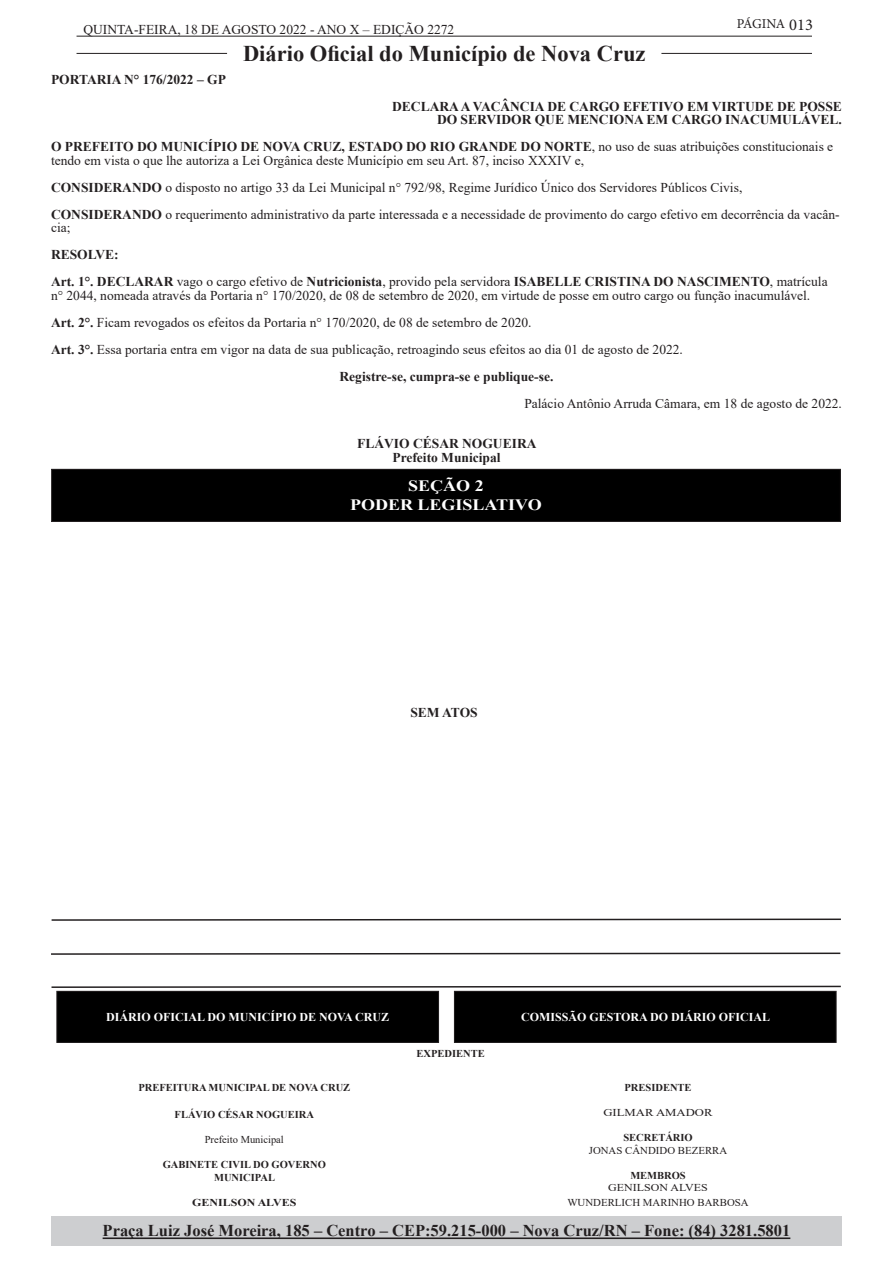
<style>
.page{position:relative;width:893px;height:1263px;background:#fff}
.page>*{position:absolute;margin:0;border:0;box-sizing:border-box;transform-origin:0 0}
.t1{font:700 22.5px "Times New Roman";color:#231f20}
.t2{font:700 16.5px "Times New Roman";color:#231f20}
.t3{font:700 15.75px "Times New Roman";color:#fff;scale:1.14 1}
.t4{font:13.5px/13.5px "Times New Roman";color:#231f20}
.t5{font:700 13.5px/13.5px "Times New Roman";color:#231f20;text-align:right}
.t6{font:13.5px "Minion Pro";letter-spacing:-.03em;color:#231f20}
.t7{font:700 12px "Times New Roman";color:#fff}
.t8{font:700 10.5px/12.6px "Times New Roman";color:#231f20;text-align:center}
.t9{font:10.5px "Times New Roman";color:#231f20}
.t10{font:10.5px "Times New Roman";color:#231f20;scale:1.14 1}
.t11{font:700 10.5px "Times New Roman";color:#231f20;scale:1.14 1}
.t12{font:10.5px "Times New Roman";color:#231f20;scale:1.21 1}
.s1{font-size:16.5px}
.s2{font-weight:700}
</style>
<div class="page">
<hr style="left:77px;top:36px;width:735px;height:1px;background:#231f20">
<hr style="left:77px;top:53px;width:150px;height:1px;background:#231f20">
<hr style="left:661px;top:53px;width:151px;height:1px;background:#231f20">
<div style="left:51px;top:1216px;width:791px;height:29px;background:#cdced0"></div>
<hr style="left:103px;top:1237px;width:687px;height:2px;background:#231f20">
<div style="left:454px;top:991px;width:382px;height:51px;background:#000"></div>
<div style="left:454px;top:991px;width:383px;height:52px;border:1px solid #231f20"></div>
<div style="left:57px;top:991px;width:382px;height:51px;background:#000"></div>
<div style="left:56px;top:991px;width:383px;height:52px;border:1px solid #231f20"></div>
<svg style="left:51px;top:985px;width:790px;height:3px"></svg>
<div style="left:52px;top:469px;width:788px;height:52px;background:#000"></div>
<div style="left:51px;top:469px;width:790px;height:53px;border:1px solid #231f20"></div>
<svg style="left:51px;top:952px;width:790px;height:3px"></svg>
<svg style="left:51px;top:918px;width:790px;height:3px"></svg>
<p class="t4" style="left:83px;top:23px;width:373px">QUINTA-FEIRA, 18 DE AGOSTO 2022 - ANO X – EDIÇÃO 2272</p>
<h1 class="t1" style="left:243px;top:37px;width:404px">Diário Oficial do Município de Nova Cruz</h1>
<p class="t5" style="left:51px;top:72px;width:176px">PORTARIA N° 176/2022 – GP</p>
<p class="t6" style="left:737px;top:15px;width:78px">PÁGINA <span class="s1">013</span></p>
<p class="t5" style="left:392px;top:99px;width:451px">DECLARA A VACÂNCIA DE CARGO EFETIVO EM VIRTUDE DE POSSE<br>DO SERVIDOR QUE MENCIONA EM CARGO INACUMULÁVEL.</p>
<p class="t4" style="left:51px;top:139px;width:784px"><span class="s2">O PREFEITO DO MUNICÍPIO DE NOVA CRUZ, ESTADO DO RIO GRANDE DO NORTE</span>, no uso de suas atribuições constitucionais e tendo em vista o que lhe autoriza a Lei Orgânica deste Município em seu Art. 87, inciso XXXIV e,</p>
<p class="t4" style="left:51px;top:180px;width:693px"><span class="s2">CONSIDERANDO</span> o disposto no artigo 33 da Lei Municipal n° 792/98, Regime Jurídico Único dos Servidores Públicos Civis,</p>
<p class="t4" style="left:51px;top:207px;width:790px"><span class="s2">CONSIDERANDO</span> o requerimento administrativo da parte interessada e a necessidade de provimento do cargo efetivo em decorrência da vacân&shy;cia;</p>
<p class="t5" style="left:51px;top:247px;width:69px">RESOLVE:</p>
<p class="t4" style="left:51px;top:274px;width:778px"><span class="s2">Art. 1°. DECLARAR</span> vago o cargo efetivo de <span class="s2">Nutricionista</span>, provido pela servidora <span class="s2">ISABELLE CRISTINA DO NASCIMENTO</span>, matrícula n° 2044, nomeada através da Portaria n° 170/2020, de 08 de setembro de 2020, em virtude de posse em outro cargo ou função inacumulável.</p>
<p class="t4" style="left:51px;top:315px;width:482px"><span class="s2">Art. 2°.</span> Ficam revogados os efeitos da Portaria n° 170/2020, de 08 de setembro de 2020.</p>
<p class="t4" style="left:51px;top:342px;width:633px"><span class="s2">Art. 3°.</span> Essa portaria entra em vigor na data de sua publicação, retroagindo seus efeitos ao dia 01 de agosto de 2022.</p>
<p class="t5" style="left:340px;top:369px;width:215px">Registre-se, cumpra-se e publique-se.</p>
<p class="t4" style="left:524px;top:396px;width:319px">Palácio Antônio Arruda Câmara, em 18 de agosto de 2022.</p>
<p class="t5" style="left:357px;top:436px;width:181px;text-align:center">FLÁVIO CÉSAR NOGUEIRA<br>Prefeito Municipal</p>
<p class="t3" style="left:408px;top:475px;width:68px">SEÇÃO 2</p>
<p class="t3" style="left:350px;top:494px;width:170px">PODER LEGISLATIVO</p>
<p class="t5" style="left:410px;top:705px;width:69px">SEM ATOS</p>
<p class="t7" style="left:106px;top:1008px;width:285px">DIÁRIO OFICIAL DO MUNICÍPIO DE NOVA CRUZ</p>
<p class="t7" style="left:521px;top:1008px;width:251px">COMISSÃO GESTORA DO DIÁRIO OFICIAL</p>
<p class="t8" style="left:416px;top:1047px;width:70px">EXPEDIENTE</p>
<p class="t8" style="left:624px;top:1080px;width:69px">PRESIDENTE</p>
<p class="t12" style="left:603px;top:1105px;width:92px">GILMAR AMADOR</p>
<p class="t8" style="left:623px;top:1131px;width:71px">SECRETÁRIO</p>
<p class="t9" style="left:589px;top:1143px;width:140px">JONAS CÂNDIDO BEZERRA</p>
<p class="t8" style="left:630px;top:1169px;width:57px">MEMBROS</p>
<p class="t10" style="left:608px;top:1180px;width:89px">GENILSON ALVES</p>
<p class="t9" style="left:567px;top:1195px;width:183px">WUNDERLICH MARINHO BARBOSA</p>
<p class="t8" style="left:138px;top:1081px;width:213px">PREFEITURA MUNICIPAL DE NOVA CRUZ</p>
<p class="t8" style="left:175px;top:1108px;width:141px">FLÁVIO CÉSAR NOGUEIRA</p>
<p class="t9" style="left:205px;top:1132px;width:81px">Prefeito Municipal</p>
<p class="t8" style="left:163px;top:1158px;width:165px">GABINETE CIVIL DO GOVERNO<br>MUNICIPAL</p>
<p class="t11" style="left:192px;top:1195px;width:93px">GENILSON ALVES</p>
<p class="t2" style="left:103px;top:1219px;width:689px">Praça Luiz José Moreira, 185 – Centro – CEP:59.215-000 – Nova Cruz/RN – Fone: (84) 3281.5801</p>
</div>
